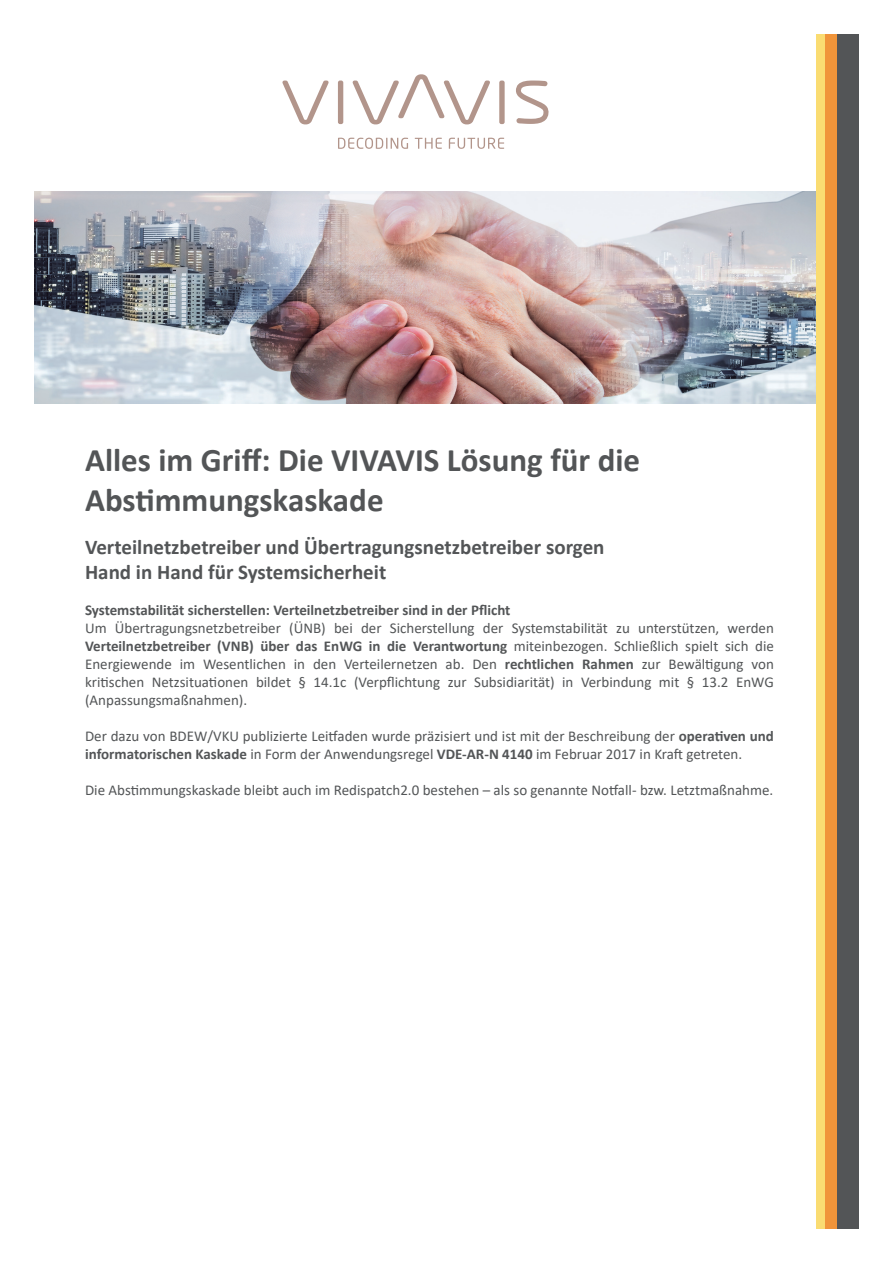
<style>
.page{position:relative;width:893px;height:1263px;background:#fff}
.page>*{position:absolute;margin:0;border:0;box-sizing:border-box;transform-origin:0 0}
.t1{font:700 33px/39.6px "Calibri";color:#535557}
.t2{font:700 21px/25.2px "Calibri";color:#535557}
.t3{font:15px/18px "Calibri";color:#535557;text-align:justify}
.t4{font:700 15px "Calibri";color:#535557}
.s1{font-weight:700}
</style>
<div class="page">
<img style="left:34px;top:191px;width:782px;height:213px">
<div style="left:816px;top:34px;width:9px;height:1195px;background:#fadc72"></div>
<div style="left:825px;top:34px;width:13px;height:1195px;background:#f0943a"></div>
<div style="left:838px;top:34px;width:21px;height:1195px;background:#535557"></div>
<svg style="left:282px;top:81px;width:47px;height:43px"></svg>
<div style="left:338px;top:81px;width:5px;height:43px;background:#b2958b;border-radius:2px"></div>
<svg style="left:353px;top:74px;width:137px;height:50px"></svg>
<div style="left:499px;top:81px;width:6px;height:43px;background:#b2958b;border-radius:2px"></div>
<svg style="left:516px;top:81px;width:33px;height:43px"></svg>
<svg style="left:338px;top:138px;width:70px;height:11px"></svg>
<svg style="left:415px;top:138px;width:27px;height:11px"></svg>
<svg style="left:449px;top:138px;width:55px;height:11px"></svg>
<h1 class="t1" style="left:85px;top:440px;width:557px">Alles im Griff: Die VIVAVIS Lösung für die<br>Abstimmungskaskade</h1>
<h2 class="t2" style="left:85px;top:534px;width:521px">Verteilnetzbetreiber und Übertragungsnetzbetreiber sorgen<br>Hand in Hand für Systemsicherheit</h2>
<p class="t4" style="left:85px;top:600px;width:427px">Systemstabilität sicherstellen: Verteilnetzbetreiber sind in der Pflicht</p>
<p class="t3" style="left:85px;top:619px;width:690px">Um Übertragungsnetzbetreiber (ÜNB) bei der Sicherstellung der Systemstabilität zu unterstützen, werden <span class="s1">Verteilnetzbetreiber (VNB) über das EnWG in die Verantwortung</span> miteinbezogen. Schließlich spielt sich die Energiewende im Wesentlichen in den Verteilernetzen ab. Den <span class="s1">rechtlichen Rahmen</span> zur Bewältigung von kritischen Netzsituationen bildet § 14.1c (Verpflichtung zur Subsidiarität) in Verbindung mit § 13.2 EnWG (Anpassungsmaßnahmen).</p>
<p class="t3" style="left:85px;top:727px;width:690px">Der dazu von BDEW/VKU publizierte Leitfaden wurde präzisiert und ist mit der Beschreibung der <span class="s1">operativen und informatorischen Kaskade</span> in Form der Anwendungsregel <span class="s1">VDE-AR-N 4140</span> im Februar 2017 in Kraft getreten.</p>
<p class="t3" style="left:85px;top:781px;width:690px">Die Abstimmungskaskade bleibt auch im Redispatch2.0 bestehen – als so genannte Notfall- bzw. Letztmaßnahme.</p>
</div>
